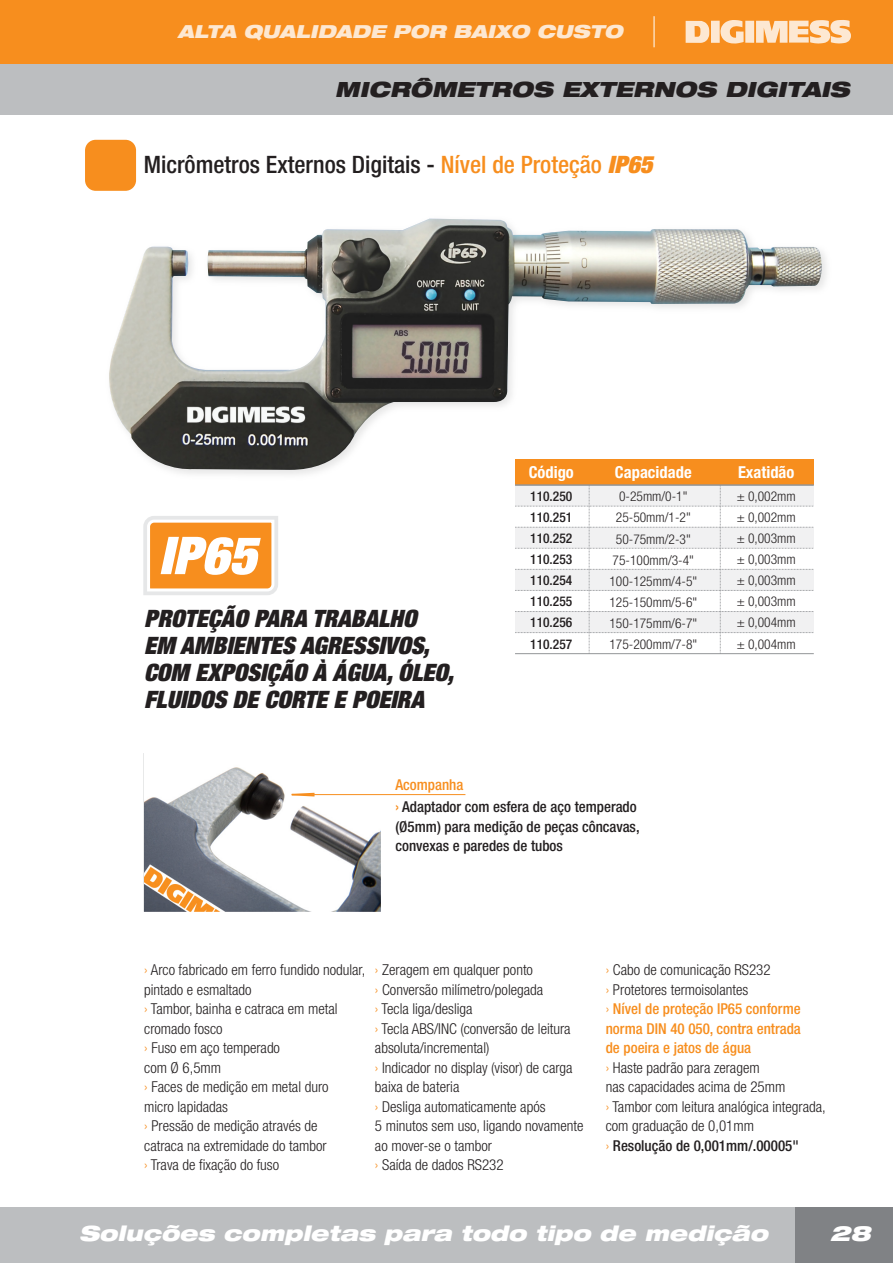
<style>
.page{position:relative;width:893px;height:1263px;background:#fff}
.page>*{position:absolute;margin:0;border:0;box-sizing:border-box;transform-origin:0 0}
.t1{font:italic 900 expanded 52.2px "Helvetica Neue";color:#fff}
.t2{font:italic 900 expanded 24px/27px "Helvetica Neue";color:#231f20}
.t3{font:500 condensed 24px "Helvetica Neue";color:#231f20}
.t4{font:italic 900 expanded 21px "Helvetica Neue";color:#fff}
.t5{font:italic 900 expanded 21px "Helvetica Neue";color:#231f20}
.t6{font:italic 900 expanded 18px "Helvetica Neue";color:#fff}
.t7{font:700 condensed 16.5px "Helvetica Neue";color:#fff}
.t8{font:300 condensed 15px/19.5px "Helvetica Neue";color:#231f20}
.t9{font:500 condensed 15px/22.5px "Helvetica Neue";color:#231f20}
.t10{font:300 condensed 13.5px/21px "Helvetica Neue";color:#231f20;text-align:center}
.t11{font:500 condensed 13.5px/21px "Helvetica Neue";color:#231f20;text-align:justify}
.s1{color:#f78e1e}
.s2{font-weight:900;font-style:italic;font-stretch:expanded;color:#f78e1e}
.s3{font-weight:500;color:#f78e1e}
.s4{font-weight:500}
</style>
<div class="page">
<img style="left:109px;top:219px;width:716px;height:253px">
<div style="left:0;top:0;width:893px;height:115px;background:#bcbec0"></div>
<div style="left:0;top:1208px;width:893px;height:55px;background:#bcbec0"></div>
<div style="left:795px;top:1208px;width:98px;height:55px;background:#808285"></div>
<div style="left:0;top:0;width:893px;height:64px;background:#f78e1e"></div>
<svg style="left:686px;top:20px;width:165px;height:24px"></svg>
<hr style="left:654px;top:16px;width:1px;height:31px;background:#fff">
<div style="left:85px;top:140px;width:51px;height:51px;background:#f78e1e;border-radius:11px"></div>
<div style="left:515px;top:460px;width:299px;height:25px;background:#f78e1e"></div>
<hr style="left:515px;top:484px;width:299px;height:2px;background:#939598">
<svg style="left:515px;top:485px;width:299px;height:169px"></svg>
<div style="left:143px;top:753px;width:238px;height:159px;border:2px solid #d1d3d4"></div>
<img style="left:144px;top:754px;width:236px;height:157px">
<svg style="left:143px;top:516px;width:135px;height:79px;background:#f5a753"></svg>
<hr style="left:292px;top:794px;width:173px;height:1px;background:#f78e1e">
<svg style="left:290px;top:792px;width:26px;height:5px"></svg>
<p class="t6" style="left:178px;top:19px;width:446px">ALTA QUALIDADE POR BAIXO CUSTO</p>
<h3 class="t5" style="left:335px;top:76px;width:516px">MICRÔMETROS EXTERNOS DIGITAIS</h3>
<h2 class="t3" style="left:144px;top:150px;width:510px">Micrômetros Externos Digitais - <span class="s1">Nível de Proteção</span> <span class="s2">IP65</span></h2>
<h1 class="t1" style="left:159px;top:522px;width:98px">IP65</h1>
<h2 class="t2" style="left:144px;top:604px;width:311px">PROTEÇÃO PARA TRABALHO<br>EM AMBIENTES AGRESSIVOS,<br>COM EXPOSIÇÃO À ÁGUA, ÓLEO,<br>FLUIDOS DE CORTE E POEIRA</h2>
<p class="t7" style="left:529px;top:462px;width:47px">Código</p>
<p class="t7" style="left:615px;top:462px;width:78px">Capacidade</p>
<p class="t11" style="left:530px;top:486px;width:44px">110.250<br>110.251<br>110.252<br>110.253<br>110.254<br>110.255<br>110.256<br>110.257</p>
<p class="t10" style="left:609px;top:486px;width:89px">0-25mm/0-1"<br>25-50mm/1-2"<br>50-75mm/2-3"<br>75-100mm/3-4"<br>100-125mm/4-5"<br>125-150mm/5-6"<br>150-175mm/6-7"<br>175-200mm/7-8"</p>
<p class="t9" style="left:395px;top:773px;width:243px"><span class="s1">Acompanha<br>›</span> Adaptador com esfera de aço temperado</p>
<p class="t9" style="left:395px;top:816px;width:246px;line-height:19.5px">(Ø5mm) para medição de peças côncavas, convexas e paredes de tubos</p>
<p class="t7" style="left:738px;top:462px;width:58px">Exatidão</p>
<p class="t10" style="left:737px;top:486px;width:61px;text-align:justify">± 0,002mm ± 0,002mm ± 0,003mm ± 0,003mm ± 0,003mm ± 0,003mm ± 0,004mm ± 0,004mm</p>
<p class="t8" style="left:144px;top:960px;width:223px"><span class="s1">›</span> Arco fabricado em ferro fundido nodular, pintado e esmaltado<br><span class="s1">›</span> Tambor, bainha e catraca em metal cromado fosco<br><span class="s1">›</span> Fuso em aço temperado<br>com Ø 6,5mm<br><span class="s1">›</span> Faces de medição em metal duro<br>micro lapidadas<br><span class="s1">›</span> Pressão de medição através de<br>catraca na extremidade do tambor<br><span class="s1">›</span> Trava de fixação do fuso</p>
<p class="t8" style="left:375px;top:960px;width:210px"><span class="s1">›</span> Zeragem em qualquer ponto<br><span class="s1">›</span> Conversão milímetro/polegada<br><span class="s1">›</span> Tecla liga/desliga<br><span class="s1">›</span> Tecla ABS/INC (conversão de leitura absoluta/incremental)<br><span class="s1">›</span> Indicador no display (visor) de carga baixa de bateria<br><span class="s1">›</span> Desliga automaticamente após<br>5 minutos sem uso, ligando novamente ao mover-se o tambor<br><span class="s1">›</span> Saída de dados RS232</p>
<p class="t8" style="left:606px;top:960px;width:221px"><span class="s1">›</span> Cabo de comunicação RS232<br><span class="s1">›</span> Protetores termoisolantes<br><span class="s1">›</span> <span class="s3">Nível de proteção IP65 conforme norma DIN 40 050, contra entrada<br>de poeira e jatos de água<br></span><span class="s1">›</span> Haste padrão para zeragem<br>nas capacidades acima de 25mm<br><span class="s1">›</span> Tambor com leitura analógica integrada, com graduação de 0,01mm<br><span class="s1">›</span> <span class="s4">Resolução de 0,001mm/.00005"</span></p>
<h3 class="t4" style="left:79px;top:1220px;width:690px">Soluções completas para todo tipo de medição</h3>
<h3 class="t4" style="left:830px;top:1220px;width:42px">28</h3>
</div>
